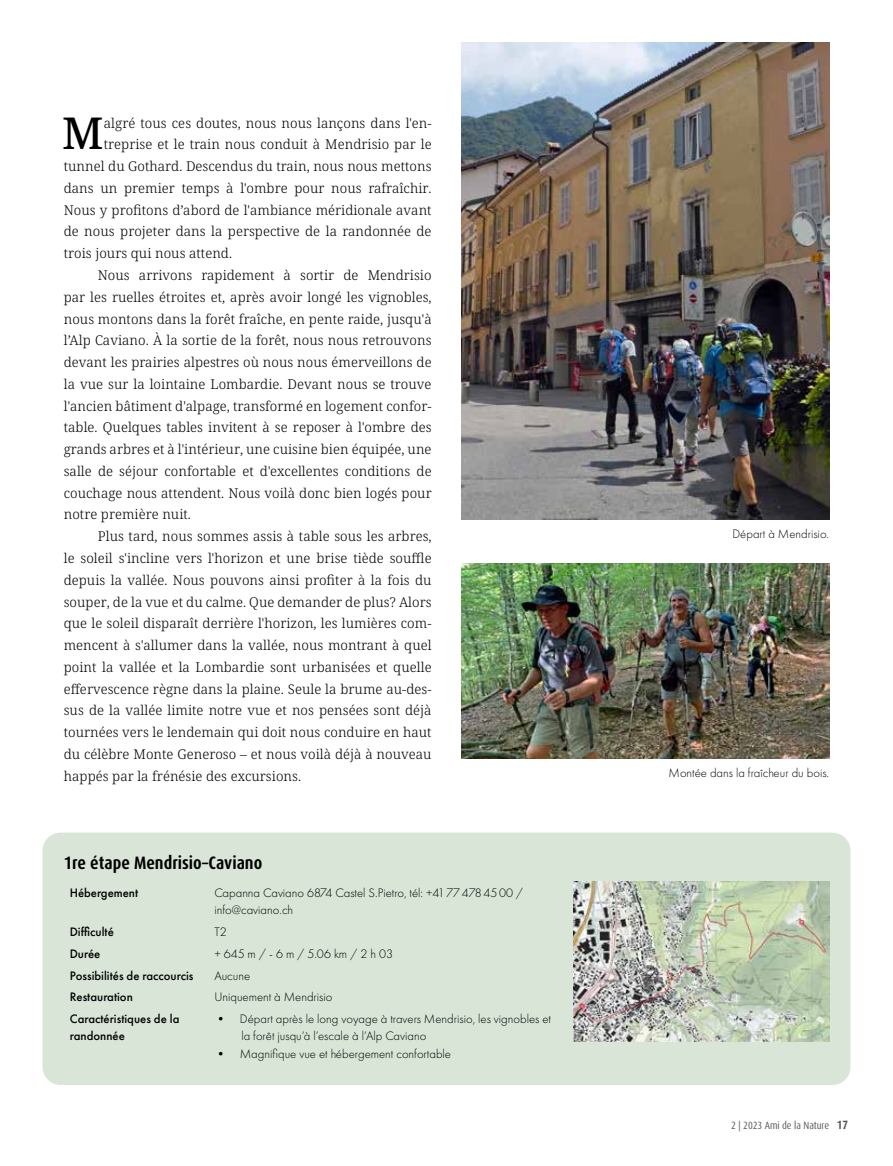
<style>
.page{position:relative;width:893px;height:1166px;background:#fff}
.page>*{position:absolute;margin:0;border:0;box-sizing:border-box;transform-origin:0 0}
.t1{font:500 43.95px "Noto Serif";color:#000}
.t2{font:700 condensed 18px "Dax OT";color:#000}
.t3{font:300 13.5px "Noto Serif";letter-spacing:.005em;color:#000}
.t4{font:300 12.75px/17.2px "Futura PT";color:#000}
.t5{font:500 12.75px/17.2px "Futura PT";color:#000}
.t6{font:condensed 10.5px "Dax OT";color:#575756}
.s1{font-weight:700;font-size:12px}
</style>
<div class="page">
<div style="left:43px;top:832px;width:807px;height:252px;background:#d8e5d7;border-radius:18px"></div>
<img style="left:573px;top:881px;width:256px;height:160px">
<img style="left:461px;top:43px;width:368px;height:476px">
<img style="left:461px;top:563px;width:368px;height:195px">
<h1 class="t1" style="left:62px;top:103px;width:43px">M</h1>
<p class="t3" style="left:104px;top:114px;width:329px">algré tous ces doutes, nous nous lançons dans l'en-</p>
<p class="t3" style="left:104px;top:135px;width:329px">treprise et le train nous conduit à Mendrisio par le</p>
<p class="t3" style="left:64px;top:157px;width:369px">tunnel du Gothard. Descendus du train, nous nous mettons</p>
<p class="t3" style="left:64px;top:179px;width:369px">dans un premier temps à l'ombre pour nous rafraîchir.</p>
<p class="t3" style="left:64px;top:201px;width:369px">Nous y profitons d’abord de l'ambiance méridionale avant</p>
<p class="t3" style="left:64px;top:222px;width:369px">de nous projeter dans la perspective de la randonnée de</p>
<p class="t3" style="left:64px;top:244px;width:170px">trois jours qui nous attend.</p>
<p class="t3" style="left:98px;top:266px;width:335px">Nous arrivons rapidement à sortir de Mendrisio</p>
<p class="t3" style="left:64px;top:288px;width:369px">par les ruelles étroites et, après avoir longé les vignobles,</p>
<p class="t3" style="left:64px;top:309px;width:369px">nous montons dans la forêt fraîche, en pente raide, jusqu'à</p>
<p class="t3" style="left:64px;top:331px;width:369px">l’Alp Caviano. À la sortie de la forêt, nous nous retrouvons</p>
<p class="t3" style="left:64px;top:353px;width:369px">devant les prairies alpestres où nous nous émerveillons de</p>
<p class="t3" style="left:64px;top:375px;width:369px">la vue sur la lointaine Lombardie. Devant nous se trouve</p>
<p class="t3" style="left:64px;top:396px;width:369px">l'ancien bâtiment d'alpage, transformé en logement confor-</p>
<p class="t3" style="left:64px;top:418px;width:369px">table. Quelques tables invitent à se reposer à l'ombre des</p>
<p class="t3" style="left:64px;top:440px;width:369px">grands arbres et à l'intérieur, une cuisine bien équipée, une</p>
<p class="t3" style="left:64px;top:462px;width:369px">salle de séjour confortable et d'excellentes conditions de</p>
<p class="t3" style="left:64px;top:483px;width:369px">couchage nous attendent. Nous voilà donc bien logés pour</p>
<p class="t3" style="left:64px;top:505px;width:129px">notre première nuit.</p>
<p class="t3" style="left:98px;top:527px;width:335px">Plus tard, nous sommes assis à table sous les arbres,</p>
<p class="t3" style="left:64px;top:549px;width:369px">le soleil s'incline vers l'horizon et une brise tiède souffle</p>
<p class="t3" style="left:64px;top:570px;width:369px">depuis la vallée. Nous pouvons ainsi profiter à la fois du</p>
<p class="t3" style="left:64px;top:592px;width:369px">souper, de la vue et du calme. Que demander de plus? Alors</p>
<p class="t3" style="left:64px;top:614px;width:369px">que le soleil disparaît derrière l'horizon, les lumières com-</p>
<p class="t3" style="left:64px;top:636px;width:369px">mencent à s'allumer dans la vallée, nous montrant à quel</p>
<p class="t3" style="left:64px;top:657px;width:369px">point la vallée et la Lombardie sont urbanisées et quelle</p>
<p class="t3" style="left:64px;top:679px;width:369px">effervescence règne dans la plaine. Seule la brume au-des-</p>
<p class="t3" style="left:64px;top:701px;width:369px">sus de la vallée limite notre vue et nos pensées sont déjà</p>
<p class="t3" style="left:64px;top:723px;width:369px">tournées vers le lendemain qui doit nous conduire en haut</p>
<p class="t3" style="left:64px;top:744px;width:369px">du célèbre Monte Generoso – et nous voilà déjà à nouveau</p>
<p class="t3" style="left:64px;top:766px;width:239px">happés par la frénésie des excursions.</p>
<h2 class="t2" style="left:64px;top:851px;width:200px">1re étape Mendrisio–Caviano</h2>
<p class="t5" style="left:70px;top:884px;width:70px">Hébergement</p>
<p class="t4" style="left:214px;top:884px;width:310px">Capanna Caviano 6874 Castel S.Pietro, tél: +41774784500 / info@caviano.ch</p>
<p class="t5" style="left:70px;top:923px;width:46px">Difficulté</p>
<p class="t4" style="left:214px;top:923px;width:14px">T2</p>
<p class="t5" style="left:70px;top:944px;width:32px">Durée</p>
<p class="t4" style="left:214px;top:944px;width:180px">+ 645 m / - 6 m / 5.06 km / 2 h 03</p>
<p class="t5" style="left:70px;top:966px;width:125px">Possibilités de raccourcis</p>
<p class="t4" style="left:214px;top:966px;width:37px">Aucune</p>
<p class="t5" style="left:70px;top:988px;width:65px">Restauration</p>
<p class="t4" style="left:214px;top:988px;width:120px">Uniquement à Mendrisio</p>
<p class="t5" style="left:70px;top:1009px;width:111px">Caractéristiques de la randonnée</p>
<p class="t4" style="left:241px;top:1010px;width:311px;text-indent:-27px">• Départ après le long voyage à travers Mendrisio, les vignobles et la forêt jusqu’à l’escale à l’Alp Caviano</p>
<p class="t4" style="left:214px;top:1044px;width:238px">• Magnifique vue et hébergement confortable</p>
<p class="t4" style="left:732px;top:525px;width:98px">Départ à Mendrisio.</p>
<p class="t4" style="left:669px;top:764px;width:162px">Montée dans la fraîcheur du bois.</p>
<p class="t6" style="left:731px;top:1118px;width:118px">2 | 2023 Ami de la Nature <span class="s1">17</span></p>
</div>
